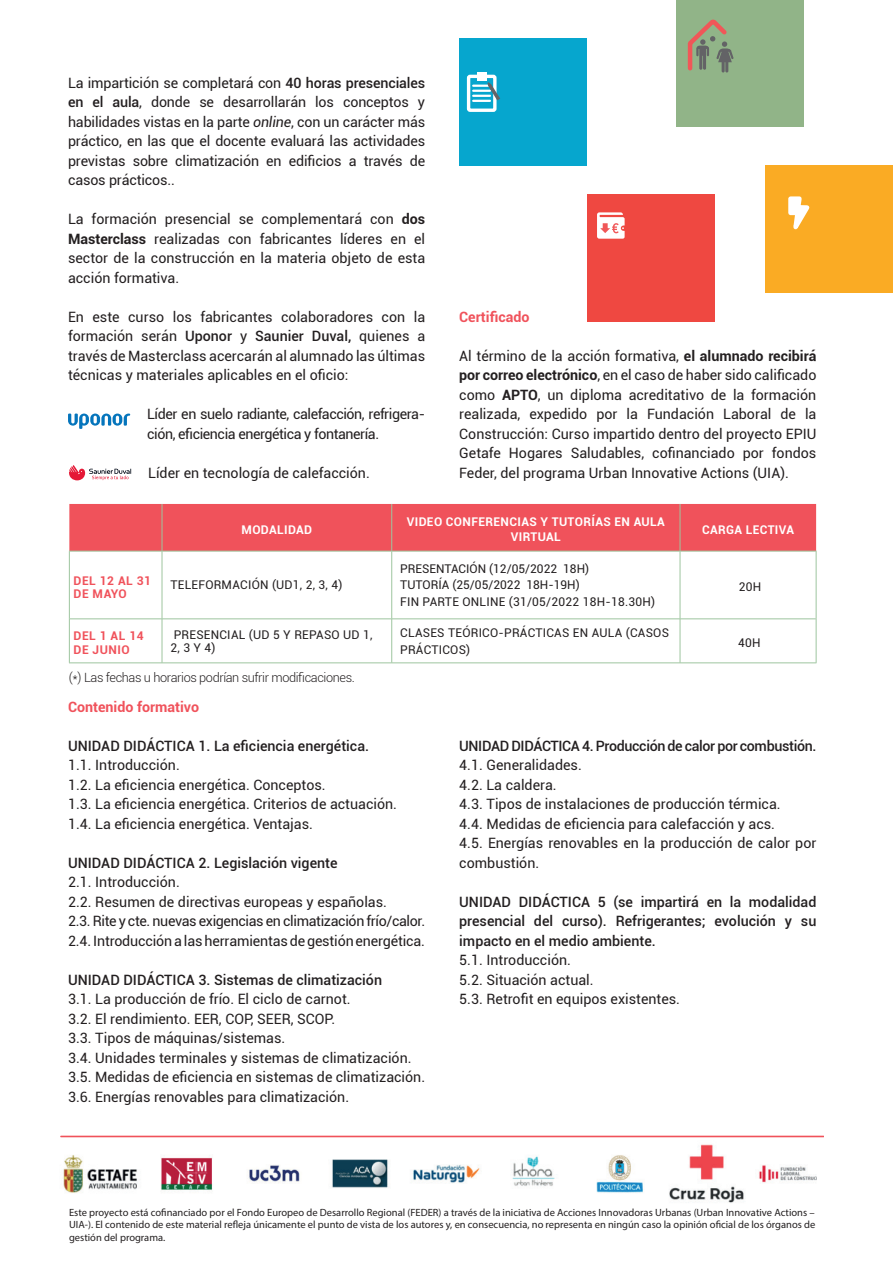
<style>
.page{position:relative;width:893px;height:1263px;background:#fff}
.page>*{position:absolute;margin:0;border:0;box-sizing:border-box;transform-origin:0 0}
.t1{font:14.25px/19.5px "Roboto";color:#231f20}
.t2{font:500 14.25px/19.5px "Roboto";color:#231f20;text-align:justify}
.t3{font:14.25px/19.5px "Roboto";letter-spacing:-.03em;color:#231f20}
.t4{font:500 14.25px "Roboto";letter-spacing:-.025em;color:#231f20}
.t5{font:700 14.25px "Roboto";color:#f0525b}
.t6{font:300 12.75px "Roboto";letter-spacing:-.03em;color:#231f20}
.t7{font:12px/13.5px "Roboto";letter-spacing:.02em;color:#231f20}
.t8{font:12px/16.5px "Roboto";color:#231f20}
.t9{font:700 12px/15px "Roboto";letter-spacing:.03em;color:#fff;text-align:center}
.t10{font:700 12px/13.5px "Roboto";letter-spacing:.04em;color:#f0525b}
.t11{font:10.5px/12.6px "Myriad Pro";color:#231f20;text-align:justify}
.s1{font-weight:500}
.s2{font-style:italic}
.s3{font-weight:700}
</style>
<div class="page">
<img style="left:63px;top:1144px;width:753px;height:59px">
<hr style="left:61px;top:1136px;width:763px;height:1px;background:#f0525b">
<svg style="left:68px;top:414px;width:62px;height:15px"></svg>
<svg style="left:69px;top:465px;width:62px;height:15px"></svg>
<div style="left:69px;top:504px;width:747px;height:47px;background:#f0525b"></div>
<hr style="left:162px;top:504px;width:1px;height:47px;background:#9ec59f">
<hr style="left:391px;top:504px;width:1px;height:47px;background:#9ec59f">
<hr style="left:680px;top:504px;width:1px;height:47px;background:#9ec59f">
<hr style="left:69px;top:551px;width:93px;height:1px;background:#9ec59f">
<hr style="left:162px;top:551px;width:230px;height:1px;background:#9ec59f">
<hr style="left:162px;top:551px;width:1px;height:68px;background:#9ec59f">
<hr style="left:392px;top:551px;width:288px;height:1px;background:#9ec59f">
<hr style="left:391px;top:551px;width:1px;height:68px;background:#9ec59f">
<hr style="left:680px;top:551px;width:136px;height:1px;background:#9ec59f">
<hr style="left:680px;top:551px;width:1px;height:68px;background:#9ec59f">
<hr style="left:70px;top:619px;width:92px;height:1px;background:#9ec59f">
<hr style="left:162px;top:619px;width:230px;height:1px;background:#9ec59f">
<hr style="left:162px;top:619px;width:1px;height:44px;background:#9ec59f">
<hr style="left:392px;top:619px;width:288px;height:1px;background:#9ec59f">
<hr style="left:391px;top:619px;width:1px;height:44px;background:#9ec59f">
<hr style="left:680px;top:619px;width:136px;height:1px;background:#9ec59f">
<hr style="left:680px;top:619px;width:1px;height:44px;background:#9ec59f">
<hr style="left:69px;top:663px;width:93px;height:1px;background:#9ec59f">
<hr style="left:162px;top:663px;width:230px;height:1px;background:#9ec59f">
<hr style="left:392px;top:663px;width:288px;height:1px;background:#9ec59f">
<hr style="left:680px;top:663px;width:136px;height:1px;background:#9ec59f">
<hr style="left:69px;top:551px;width:1px;height:68px;background:#9ec59f">
<hr style="left:816px;top:551px;width:1px;height:68px;background:#9ec59f">
<hr style="left:69px;top:619px;width:1px;height:44px;background:#9ec59f">
<hr style="left:816px;top:619px;width:1px;height:44px;background:#9ec59f">
<div style="left:676px;top:0;width:128px;height:127px;background:#91b488"></div>
<div style="left:587px;top:194px;width:127px;height:128px;background:#ef4841"></div>
<div style="left:765px;top:166px;width:128px;height:127px;background:#faab24"></div>
<div style="left:459px;top:38px;width:128px;height:128px;background:#06a6ce"></div>
<svg style="left:597px;top:212px;width:28px;height:27px"></svg>
<svg style="left:788px;top:196px;width:22px;height:34px"></svg>
<svg style="left:687px;top:19px;width:46px;height:54px"></svg>
<div style="left:467px;top:75px;width:30px;height:37px;border:3px solid #fff;border-radius:2px"></div>
<div style="left:477px;top:73px;width:10px;height:8px;background:#fff"></div>
<svg style="left:473px;top:82px;width:27px;height:20px"></svg>
<p class="t1" style="left:68px;top:72px;width:359px;text-align:justify">La impartición se completará con <span class="s1">40 horas presenciales en el aula</span>, donde se desarrollarán los conceptos y habilidades vistas en la parte <span class="s2">online</span>, con un carácter más práctico, en las que el docente evaluará las actividades previstas sobre climatización en edificios a través de casos prácticos..</p>
<p class="t1" style="left:68px;top:209px;width:359px;text-align:justify">La formación presencial se complementará con <span class="s3">dos Masterclass</span> realizadas con fabricantes líderes en el sector de la construcción en la materia objeto de esta acción formativa.</p>
<p class="t1" style="left:68px;top:306px;width:359px;text-align:justify">En este curso los fabricantes colaboradores con la formación serán <span class="s1">Uponor</span> y <span class="s1">Saunier Duval,</span> quienes a través de Masterclass acercarán al alumnado las últimas técnicas y materiales aplicables en el oficio:</p>
<p class="t3" style="left:147px;top:404px;width:279px">Líder en suelo radiante, calefacción, refrigera&shy;ción, eficiencia energética y fontanería.</p>
<p class="t1" style="left:148px;top:462px;width:223px">Líder en tecnología de calefacción.</p>
<p class="t5" style="left:459px;top:306px;width:72px">Certificado</p>
<p class="t1" style="left:459px;top:345px;width:359px;text-align:justify">Al término de la acción formativa, <span class="s3">el alumnado recibirá por correo electrónico</span>, en el caso de haber sido calificado como <span class="s3">APTO</span>, un diploma acreditativo de la formación realizada, expedido por la Fundación Laboral de la Construcción: Curso impartido dentro del proyecto EPIU Getafe Hogares Saludables, cofinanciado por fondos Feder, del programa Urban Innovative Actions (UIA).</p>
<p class="t9" style="left:242px;top:522px;width:72px">MODALIDAD</p>
<p class="t9" style="left:407px;top:514px;width:260px">VIDEO CONFERENCIAS Y TUTORÍAS EN AULA<br>VIRTUAL</p>
<p class="t9" style="left:702px;top:522px;width:93px">CARGA LECTIVA</p>
<p class="t10" style="left:74px;top:573px;width:79px">DEL 12 AL 31<br>DE MAYO</p>
<p class="t7" style="left:170px;top:578px;width:173px">TELEFORMACIÓN (UD1, 2, 3, 4)</p>
<p class="t8" style="left:400px;top:560px;width:256px">PRESENTACIÓN (12/05/2022 18H)<br>TUTORÍA (25/05/2022 18H-19H)<br>FIN PARTE ONLINE (31/05/2022 18H-18.30H)</p>
<p class="t10" style="left:74px;top:629px;width:72px">DEL 1 AL 14<br>DE JUNIO</p>
<p class="t7" style="left:170px;top:627px;width:204px">PRESENCIAL (UD 5 Y REPASO UD 1,<br>2, 3 Y 4)</p>
<p class="t7" style="left:400px;top:624px;width:270px;line-height:16.5px">CLASES TEÓRICO-PRÁCTICAS EN AULA (CASOS<br>PRÁCTICOS)</p>
<p class="t6" style="left:69px;top:669px;width:287px">(*) Las fechas u horarios podrían sufrir modificaciones.</p>
<p class="t7" style="left:739px;top:580px;width:24px">20H</p>
<p class="t7" style="left:738px;top:636px;width:24px">40H</p>
<p class="t5" style="left:68px;top:696px;width:133px">Contenido formativo</p>
<p class="t2" style="left:68px;top:735px;width:303px">UNIDAD DIDÁCTICA 1. La eficiencia energética.</p>
<p class="t1" style="left:68px;top:755px;width:331px">1.1. Introducción.<br>1.2. La eficiencia energética. Conceptos.<br>1.3. La eficiencia energética. Criterios de actuación.<br>1.4. La eficiencia energética. Ventajas.</p>
<p class="t2" style="left:68px;top:852px;width:271px">UNIDAD DIDÁCTICA 2. Legislación vigente</p>
<p class="t1" style="left:68px;top:872px;width:359px">2.1. Introducción.<br>2.2. Resumen de directivas europeas y españolas.<br>2.3. Rite y cte. nuevas exigencias en climatización frío/calor.<br>2.4. Introducción a las herramientas de gestión energética.</p>
<p class="t2" style="left:68px;top:969px;width:316px">UNIDAD DIDÁCTICA 3. Sistemas de climatización</p>
<p class="t1" style="left:68px;top:989px;width:359px">3.1. La producción de frío. El ciclo de carnot.<br>3.2. El rendimiento. EER, COP, SEER, SCOP.<br>3.3. Tipos de máquinas/sistemas.<br>3.4. Unidades terminales y sistemas de climatización.<br>3.5. Medidas de eficiencia en sistemas de climatización.<br>3.6. Energías renovables para climatización.</p>
<p class="t4" style="left:459px;top:735px;width:359px">UNIDAD DIDÁCTICA 4. Producción de calor por combustión.</p>
<p class="t1" style="left:459px;top:755px;width:359px">4.1. Generalidades.<br>4.2. La caldera.<br>4.3. Tipos de instalaciones de producción térmica.<br>4.4. Medidas de eficiencia para calefacción y acs.<br>4.5. Energías renovables en la producción de calor por combustión.</p>
<p class="t2" style="left:459px;top:891px;width:359px">UNIDAD DIDÁCTICA 5 (se impartirá en la modalidad presencial del curso). Refrigerantes; evolución y su impacto en el medio ambiente.</p>
<p class="t1" style="left:459px;top:950px;width:222px">5.1. Introducción.<br>5.2. Situación actual.<br>5.3. Retrofit en equipos existentes.</p>
<p class="t11" style="left:69px;top:1205px;width:748px">Este proyecto está cofinanciado por el Fondo Europeo de Desarrollo Regional (FEDER) a través de la iniciativa de Acciones Innovadoras Urbanas (Urban Innovative Actions – UIA-). El contenido de este material refleja únicamente el punto de vista de los autores y, en consecuencia, no representa en ningún caso la opinión oficial de los órganos de gestión del programa.</p>
</div>
